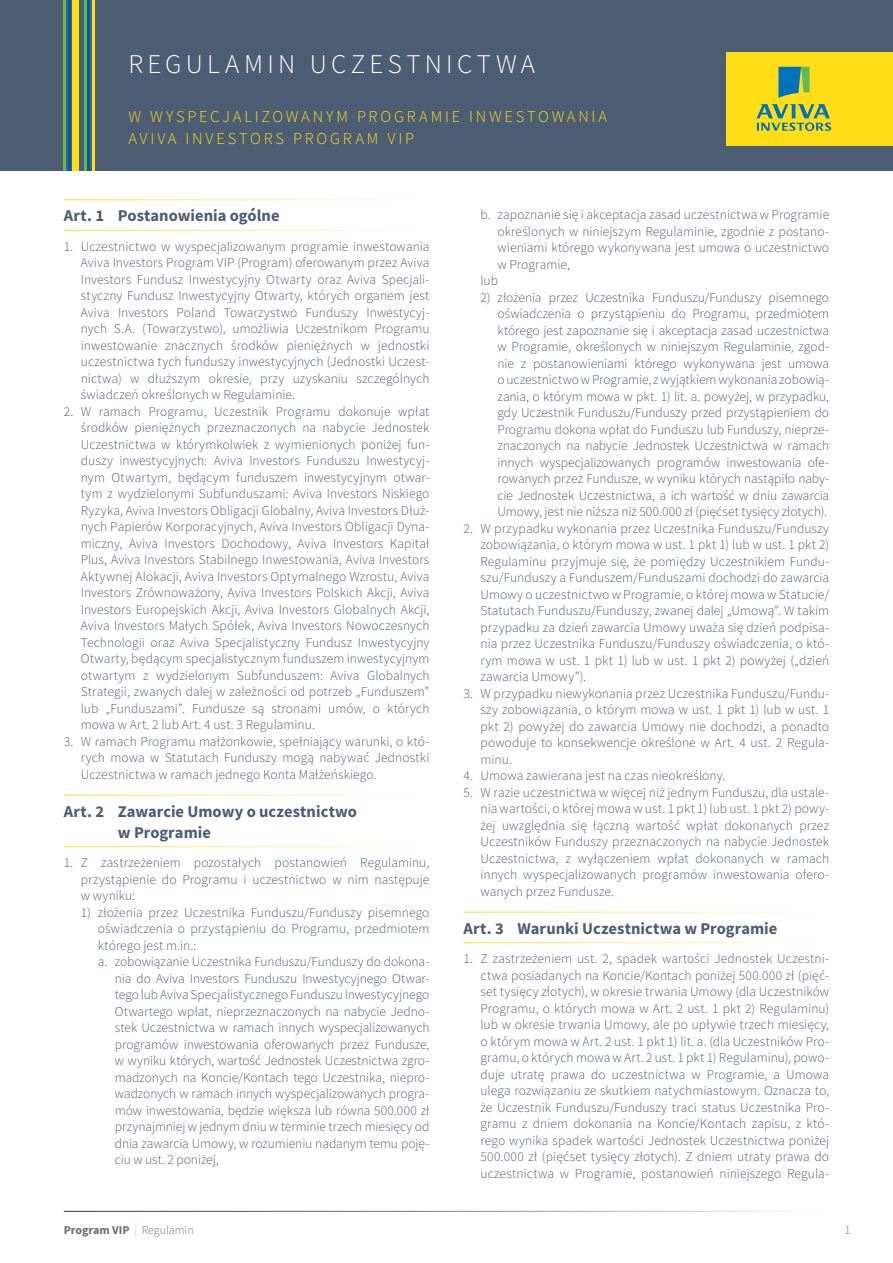
<style>
.page{position:relative;width:893px;height:1263px;background:#fff}
.page>*{position:absolute;margin:0;border:0;box-sizing:border-box;transform-origin:0 0}
.t1{font:300 27px "Source Sans Pro";letter-spacing:.16em;color:#fff}
.t2{font:700 16.5px/21px "Source Sans Pro";color:#4c5d74}
.t3{font:300 16.5px/22.5px "Source Sans Pro";letter-spacing:.17em;color:#ffdd17}
.t4{font:300 13.5px/16.5px "Source Sans Pro";color:#4c5d74;text-align:justify}
.t5{font:700 12px "Source Sans Pro";color:#6c6d70}
.t6{font:300 12px "Source Sans Pro";color:#6c6d70}
.s1{font-weight:300;color:#ffdd17}
.s2{font-weight:300}
</style>
<div class="page">
<div style="left:0;top:0;width:893px;height:170px;background:#4c5d74"></div>
<div style="left:726px;top:52px;width:167px;height:93px;background:#ffdd17"></div>
<svg style="left:756px;top:104px;width:75px;height:27px"></svg>
<svg style="left:778px;top:67px;width:32px;height:31px"></svg>
<hr style="left:64px;top:0;width:2px;height:170px;background:#5ebc55">
<div style="left:72px;top:0;width:7px;height:170px;background:#ffdd17"></div>
<hr style="left:68px;top:0;width:2px;height:170px;background:#0158a6">
<hr style="left:84px;top:0;width:2px;height:170px;background:#5ebc55">
<hr style="left:88px;top:0;width:2px;height:170px;background:#0158a6">
<hr style="left:92px;top:0;width:2px;height:170px;background:#ffdd17">
<h1 class="t1" style="left:128px;top:47px;width:408px">REGULAMIN UCZESTNICTWA</h1>
<p class="t3" style="left:128px;top:105px;width:480px">W WYSPECJALIZOWANYM PROGRAMIE INWESTOWANIA<br>AVIVA INVESTORS PROGRAM VIP</p>
<p class="t2" style="left:64px;top:205px;width:217px">Art. 1 Postanowienia ogólne</p>
<p class="t4" style="left:81px;top:238px;width:350px;text-indent:-17px">1. Uczestnictwo w wyspecjalizowanym programie inwestowania Aviva Investors Program VIP (Program) oferowanym przez Aviva Investors Fundusz Inwestycyjny Otwarty oraz Aviva Specjali&shy;styczny Fundusz Inwestycyjny Otwarty, których organem jest Aviva Investors Poland Towarzystwo Funduszy Inwestycyj&shy;nych S.A. (Towarzystwo), umożliwia Uczestnikom Programu inwestowanie znacznych środków pieniężnych w jednostki uczestnictwa tych funduszy inwestycyjnych (Jednostki Uczest&shy;nictwa) w dłuższym okresie, przy uzyskaniu szczególnych świadczeń określonych w Regulaminie.</p>
<p class="t4" style="left:81px;top:403px;width:350px;text-indent:-17px">2. W ramach Programu, Uczestnik Programu dokonuje wpłat środków pieniężnych przeznaczonych na nabycie Jednostek Uczestnictwa w którymkolwiek z wymienionych poniżej fun&shy;duszy inwestycyjnych: Aviva Investors Funduszu Inwestycyj&shy;nym Otwartym, będącym funduszem inwestycyjnym otwar&shy;tym z wydzielonymi Subfunduszami: Aviva Investors Niskiego Ryzyka, Aviva Investors Obligacji Globalny, Aviva Investors Dłuż&shy;nych Papierów Korporacyjnych, Aviva Investors Obligacji Dyna&shy;miczny, Aviva Investors Dochodowy, Aviva Investors Kapitał Plus, Aviva Investors Stabilnego Inwestowania, Aviva Investors Aktywnej Alokacji, Aviva Investors Optymalnego Wzrostu, Aviva Investors Zrównoważony, Aviva Investors Polskich Akcji, Aviva Investors Europejskich Akcji, Aviva Investors Globalnych Akcji, Aviva Investors Małych Spółek, Aviva Investors Nowoczesnych Technologii oraz Aviva Specjalistyczny Fundusz Inwestycyjny Otwarty, będącym specjalistycznym funduszem inwestycyjnym otwartym z wydzielonym Subfunduszem: Aviva Globalnych Strategii, zwanych dalej w zależności od potrzeb „Funduszem” lub „Funduszami”. Fundusze są stronami umów, o których mowa w Art. 2 lub Art. 4 ust. 3 Regulaminu.</p>
<p class="t4" style="left:81px;top:733px;width:350px;text-indent:-17px">3. W ramach Programu małżonkowie, spełniający warunki, o któ&shy;rych mowa w Statutach Funduszy mogą nabywać Jednostki Uczestnictwa w ramach jednego Konta Małżeńskiego.</p>
<p class="t2" style="left:118px;top:800px;width:241px;text-indent:-54px">Art. 2 Zawarcie Umowy o uczestnictwo w Programie</p>
<p class="t4" style="left:81px;top:854px;width:350px;text-indent:-17px">1. Z zastrzeżeniem pozostałych postanowień Regulaminu, przystąpienie do Programu i uczestnictwo w nim następuje w wyniku:</p>
<p class="t4" style="left:81px;top:904px;width:350px">1) złożenia przez Uczestnika Funduszu/Funduszy pisemnego</p>
<p class="t4" style="left:98px;top:920px;width:333px">oświadczenia o przystąpieniu do Programu, przedmiotem</p>
<p class="t4" style="left:98px;top:937px;width:100px">którego jest m.in.:</p>
<p class="t4" style="left:98px;top:953px;width:333px">a. zobowiązanie Uczestnika Funduszu/Funduszy do dokona-</p>
<p class="t4" style="left:115px;top:970px;width:316px">nia do Aviva Investors Funduszu Inwestycyjnego Otwar-</p>
<p class="t4" style="left:115px;top:986px;width:316px">tego lub Aviva Specjalistycznego Funduszu Inwestycyjnego</p>
<p class="t4" style="left:115px;top:1003px;width:316px">Otwartego wpłat, nieprzeznaczonych na nabycie Jedno-</p>
<p class="t4" style="left:115px;top:1019px;width:316px">stek Uczestnictwa w ramach innych wyspecjalizowanych</p>
<p class="t4" style="left:115px;top:1036px;width:316px">programów inwestowania oferowanych przez Fundusze,</p>
<p class="t4" style="left:115px;top:1052px;width:316px">w wyniku których, wartość Jednostek Uczestnictwa zgro-</p>
<p class="t4" style="left:115px;top:1069px;width:316px">madzonych na Koncie/Kontach tego Uczestnika, niepro-</p>
<p class="t4" style="left:115px;top:1085px;width:316px">wadzonych w ramach innych wyspecjalizowanych progra-</p>
<p class="t4" style="left:115px;top:1102px;width:316px">mów inwestowania, będzie większa lub równa 500.000 zł</p>
<p class="t4" style="left:115px;top:1118px;width:316px">przynajmniej w jednym dniu w terminie trzech miesięcy od</p>
<p class="t4" style="left:115px;top:1135px;width:316px">dnia zawarcia Umowy, w rozumieniu nadanym temu poję-</p>
<p class="t4" style="left:115px;top:1151px;width:105px">ciu w ust. 2 poniżej,</p>
<p class="t4" style="left:480px;top:206px;width:350px">b. zapoznanie się i akceptacja zasad uczestnictwa w Programie</p>
<p class="t4" style="left:497px;top:223px;width:333px">określonych w niniejszym Regulaminie, zgodnie z postano-</p>
<p class="t4" style="left:497px;top:239px;width:333px">wieniami którego wykonywana jest umowa o uczestnictwo</p>
<p class="t4" style="left:497px;top:256px;width:74px">w Programie,</p>
<p class="t4" style="left:480px;top:272px;width:19px">lub</p>
<p class="t4" style="left:497px;top:289px;width:333px;text-indent:-17px">2) złożenia przez Uczestnika Funduszu/Funduszy pisemnego oświadczenia o przystąpieniu do Programu, przedmiotem którego jest zapoznanie się i akceptacja zasad uczestnictwa w Programie, określonych w niniejszym Regulaminie, zgod&shy;nie z postanowieniami którego wykonywana jest umowa o uczestnictwo w Programie, z wyjątkiem wykonania zobowią&shy;zania, o którym mowa w pkt. 1) lit. a. powyżej, w przypadku, gdy Uczestnik Funduszu/Funduszy przed przystąpieniem do Programu dokona wpłat do Funduszu lub Funduszy, nieprze&shy;znaczonych na nabycie Jednostek Uczestnictwa w ramach innych wyspecjalizowanych programów inwestowania ofe&shy;rowanych przez Fundusze, w wyniku których nastąpiło naby&shy;cie Jednostek Uczestnictwa, a ich wartość w dniu zawarcia Umowy, jest nie niższa niż 500.000 zł (pięćset tysięcy złotych).</p>
<p class="t4" style="left:480px;top:520px;width:350px;text-indent:-17px">2. W przypadku wykonania przez Uczestnika Funduszu/Funduszy zobowiązania, o którym mowa w ust. 1 pkt 1) lub w ust. 1 pkt 2)<br>Regulaminu przyjmuje się, że pomiędzy Uczestnikiem Fundu&shy;szu/Funduszy a Funduszem/Funduszami dochodzi do zawarcia Umowy o uczestnictwo w Programie, o której mowa w Statucie/ Statutach Funduszu/Funduszy, zwanej dalej „Umową”. W takim przypadku za dzień zawarcia Umowy uważa się dzień podpisa&shy;nia przez Uczestnika Funduszu/Funduszy oświadczenia, o któ&shy;rym mowa w ust. 1 pkt 1) lub w ust. 1 pkt 2) powyżej („dzień zawarcia Umowy”).</p>
<p class="t4" style="left:480px;top:685px;width:350px;text-indent:-17px">3. W przypadku niewykonania przez Uczestnika Funduszu/Fundu&shy;szy zobowiązania, o którym mowa w ust. 1 pkt 1) lub w ust. 1 pkt 2) powyżej do zawarcia Umowy nie dochodzi, a ponadto powoduje to konsekwencje określone w Art. 4 ust. 2 Regula&shy;minu.</p>
<p class="t4" style="left:463px;top:767px;width:263px">4. Umowa zawierana jest na czas nieokreślony.</p>
<p class="t4" style="left:480px;top:784px;width:350px;text-indent:-17px">5. W razie uczestnictwa w więcej niż jednym Funduszu, dla ustale&shy;nia wartości, o której mowa w ust. 1 pkt 1) lub ust. 1 pkt 2) powy&shy;żej uwzględnia się łączną wartość wpłat dokonanych przez Uczestników Funduszy przeznaczonych na nabycie Jednostek Uczestnictwa, z wyłączeniem wpłat dokonanych w ramach innych wyspecjalizowanych programów inwestowania ofero&shy;wanych przez Fundusze.</p>
<p class="t2" style="left:463px;top:917px;width:315px">Art. 3 Warunki Uczestnictwa w Programie</p>
<p class="t4" style="left:480px;top:950px;width:350px;text-indent:-17px">1. Z zastrzeżeniem ust. 2, spadek wartości Jednostek Uczestni&shy;ctwa posiadanych na Koncie/Kontach poniżej 500.000 zł (pięć&shy;set tysięcy złotych), w okresie trwania Umowy (dla Uczestników Programu, o których mowa w Art. 2 ust. 1 pkt 2) Regulaminu) lub w okresie trwania Umowy, ale po upływie trzech miesięcy, o którym mowa w Art. 2 ust. 1 pkt 1) lit. a. (dla Uczestników Pro&shy;gramu, o których mowa w Art. 2 ust. 1 pkt 1) Regulaminu), powo&shy;duje utratę prawa do uczestnictwa w Programie, a Umowa ulega rozwiązaniu ze skutkiem natychmiastowym. Oznacza to, że Uczestnik Funduszu/Funduszy traci status Uczestnika Pro&shy;gramu z dniem dokonania na Koncie/Kontach zapisu, z któ&shy;rego wynika spadek wartości Jednostek Uczestnictwa poniżej 500.000 zł (pięćset tysięcy złotych). Z dniem utraty prawa do uczestnictwa w Programie, postanowień niniejszego Regula-</p>
<p class="t5" style="left:64px;top:1221px;width:131px">Program VIP <span class="s1">|</span> <span class="s2">Regulamin</span></p>
<p class="t6" style="left:845px;top:1222px;width:7px">1</p>
</div>
